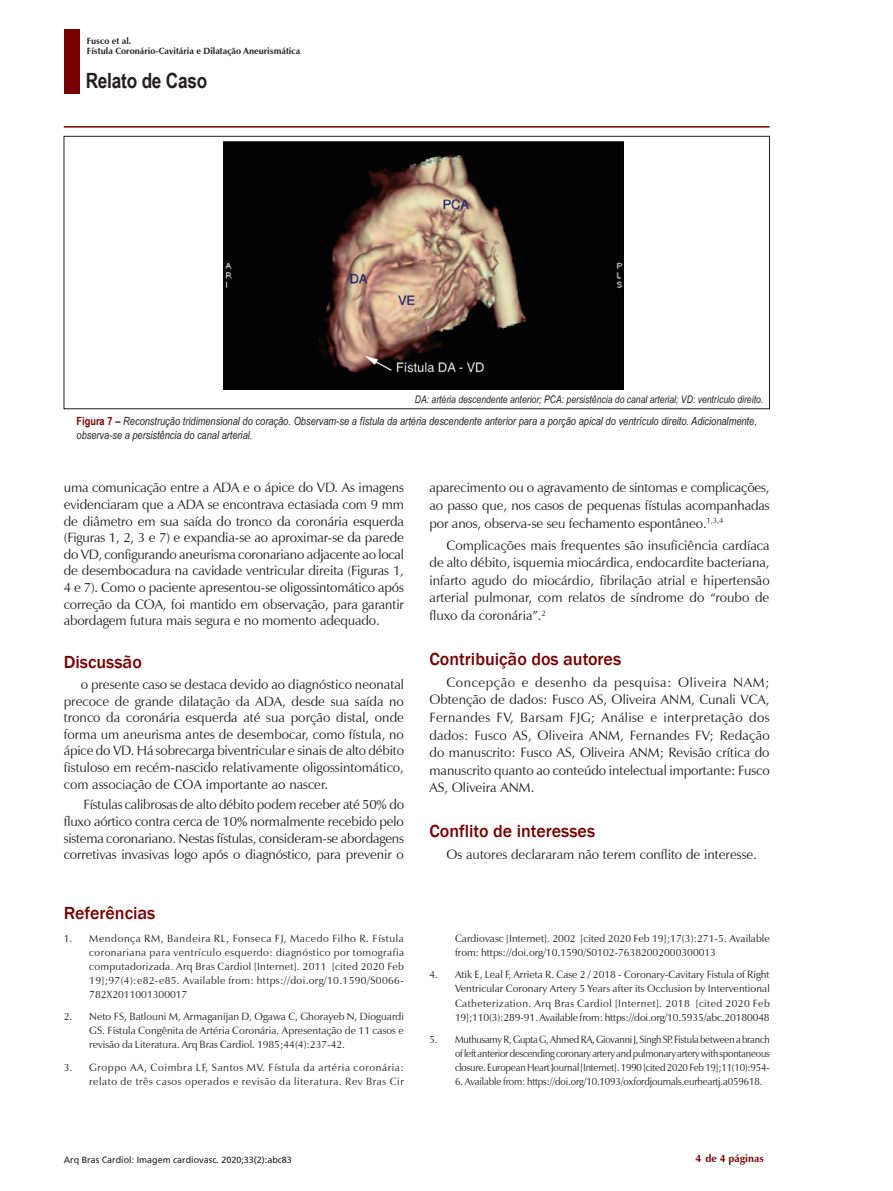
<style>
.page{position:relative;width:893px;height:1191px;background:#fff}
.page>*{position:absolute;margin:0;border:0;box-sizing:border-box;transform-origin:0 0}
.t1{font:700 21px "Arial Narrow";letter-spacing:-.01em;color:#231f20}
._02_-_TITULO_-_MATER{font:500 18px "Franklin Gothic";color:#790100}
._01-TEXTO_BASICO{font:13.5px/16.6px "Zapf Humanist 601 BT";letter-spacing:-.005em;color:#231f20;text-align:justify}
._06_-_LEGENDA_FIGURA{font:italic 11.25px/13.5px "Arial Narrow";color:#231f20}
._05_-_REFERENCIAS{font:10.5px/14.1px "Zapf Humanist 601 BT";color:#231f20;text-align:justify}
._05_-_REFERENCIAS-2{font:10.5px/14px "Zapf Humanist 601 BT";color:#231f20;text-align:justify;scale:.94 1}
._05_-_REFERENCIAS-3{font:10.5px/14.1px "Zapf Humanist 601 BT";letter-spacing:.055em;color:#231f20;text-align:right}
._06_-_LEGENDA_FIGURA-2{font:italic 10.5px "Arial Narrow";color:#231f20}
.t2{font:700 10.5px "Zapf Humanist 601 BT";color:#790100}
.t3{font:700 9px/10.8px "Zapf Humanist 601 BT";color:#231f20}
.t4{font:9px "Frutiger";color:#231f20}
.s1{font-weight:700;font-style:normal;color:#790100}
</style>
<div class="page">
<hr style="left:64px;top:126px;width:706px;height:2px;background:#790100">
<div style="left:64px;top:29px;width:16px;height:65px;background:#790100"></div>
<div style="left:64px;top:136px;width:706px;height:273px;border:1px solid #231f20"></div>
<img style="left:223px;top:141px;width:400px;height:249px">
<p class="t3" style="left:87px;top:35px;width:215px">Fusco et al.<br>Fístula Coronário-Cavitária e Dilatação Aneurismática</p>
<h1 class="t1" style="left:86px;top:65px;width:123px">Relato de Caso</h1>
<p class="_06_-_LEGENDA_FIGURA-2" style="left:415px;top:392px;width:350px">DA: artéria descendente anterior; PCA: persistência do canal arterial; VD: ventrículo direito.</p>
<p class="_06_-_LEGENDA_FIGURA" style="left:77px;top:414px;width:682px"><span class="s1">Figura 7 –</span> Reconstrução tridimensional do coração. Observam-se a fístula da artéria descendente anterior para a porção apical do ventrículo direito. Adicionalmente, observa-se a persistência do canal arterial.</p>
<p class="_01-TEXTO_BASICO" style="left:64px;top:479px;width:342px">uma comunicação entre a ADA e o ápice do VD. As imagens evidenciaram que a ADA se encontrava ectasiada com 9 mm de diâmetro em sua saída do tronco da coronária esquerda (Figuras 1, 2, 3 e 7) e expandia-se ao aproximar-se da parede do VD, configurando aneurisma coronariano adjacente ao local de desembocadura na cavidade ventricular direita (Figuras 1, 4 e 7). Como o paciente apresentou-se oligossintomático após correção da COA, foi mantido em observação, para garantir abordagem futura mais segura e no momento adequado.</p>
<p class="_02_-_TITULO_-_MATER" style="left:64px;top:651px;width:80px">Discussão</p>
<p class="_01-TEXTO_BASICO" style="left:64px;top:676px;width:342px;text-indent:17px">o presente caso se destaca devido ao diagnóstico neonatal precoce de grande dilatação da ADA, desde sua saída no tronco da coronária esquerda até sua porção distal, onde forma um aneurisma antes de desembocar, como fístula, no ápice do VD. Há sobrecarga biventricular e sinais de alto débito fistuloso em recém-nascido relativamente oligossintomático, com associação de COA importante ao nascer.</p>
<p class="_01-TEXTO_BASICO" style="left:64px;top:796px;width:342px;text-indent:20px">Fístulas calibrosas de alto débito podem receber até 50% do fluxo aórtico contra cerca de 10% normalmente recebido pelo sistema coronariano. Nestas fístulas, consideram-se abordagens corretivas invasivas logo após o diagnóstico, para prevenir o</p>
<p class="_02_-_TITULO_-_MATER" style="left:64px;top:901px;width:93px">Referências</p>
<p class="_05_-_REFERENCIAS" style="left:89px;top:930px;width:316px;text-indent:-26px">1. Mendonça RM, Bandeira RL, Fonseca FJ, Macedo Filho R. Fístula coronariana para ventrículo esquerdo: diagnóstico por tomografia computadorizada. Arq Bras Cardiol [Internet]. 2011 [cited 2020 Feb 19];97(4):e82-e85. Available from: https://doi.org/10.1590/S0066- 782X2011001300017</p>
<p class="_05_-_REFERENCIAS" style="left:89px;top:1009px;width:316px;text-indent:-26px">2. Neto FS, Batlouni M, Armaganijan D, Ogawa C, Ghorayeb N, Dioguardi GS. Fístula Congênita de Artéria Coronária. Apresentação de 11 casos e revisão da Literatura. Arq Bras Cardiol. 1985;44(4):237-42.</p>
<p class="_05_-_REFERENCIAS-3" style="left:64px;top:1060px;width:342px">3. Groppo AA, Coimbra LF, Santos MV. Fístula da artéria coronária: relato de três casos operados e revisão da literatura. Rev Bras Cir</p>
<p class="_01-TEXTO_BASICO" style="left:429px;top:479px;width:342px;line-height:17.5px">aparecimento ou o agravamento de sintomas e complicações, ao passo que, nos casos de pequenas fístulas acompanhadas por anos, observa-se seu fechamento espontâneo.<sup>1,3,4</sup></p>
<p class="_01-TEXTO_BASICO" style="left:429px;top:536px;width:342px;line-height:17.5px;text-indent:17px">Complicações mais frequentes são insuficiência cardíaca de alto débito, isquemia miocárdica, endocardite bacteriana, infarto agudo do miocárdio, fibrilação atrial e hipertensão arterial pulmonar, com relatos de síndrome do “roubo de fluxo da coronária”.<sup>2</sup></p>
<p class="_02_-_TITULO_-_MATER" style="left:429px;top:647px;width:193px">Contribuição dos autores</p>
<p class="_01-TEXTO_BASICO" style="left:429px;top:673px;width:342px;line-height:17.5px;text-indent:17px">Concepção e desenho da pesquisa: Oliveira NAM; Obtenção de dados: Fusco AS, Oliveira ANM, Cunali VCA, Fernandes FV, Barsam FJG; Análise e interpretação dos dados: Fusco AS, Oliveira ANM, Fernandes FV; Redação do manuscrito: Fusco AS, Oliveira ANM; Revisão crítica do manuscrito quanto ao conteúdo intelectual importante: Fusco AS, Oliveira ANM.</p>
<p class="_02_-_TITULO_-_MATER" style="left:429px;top:820px;width:167px">Conflito de interesses</p>
<p class="_01-TEXTO_BASICO" style="left:446px;top:846px;width:312px">Os autores declararam não terem conflito de interesse.</p>
<p class="_05_-_REFERENCIAS" style="left:455px;top:931px;width:316px">Cardiovasc [Internet]. 2002 [cited 2020 Feb 19];17(3):271-5. Available from: https://doi.org/10.1590/S0102-76382002000300013</p>
<p class="_05_-_REFERENCIAS" style="left:455px;top:968px;width:316px;text-indent:-26px">4. Atik E, Leal F, Arrieta R. Case 2 / 2018 - Coronary-Cavitary Fistula of Right Ventricular Coronary Artery 5 Years after its Occlusion by Interventional Catheterization. Arq Bras Cardiol [Internet]. 2018 [cited 2020 Feb 19];110(3):289-91. Available from: https://doi.org/10.5935/abc.20180048</p>
<p class="_05_-_REFERENCIAS-2" style="left:455px;top:1032px;width:336px;text-indent:-26px">5. Muthusamy R, Gupta G, Ahmed RA, Giovanni J, Singh SP. Fistula between a branch of left anterior descending coronary artery and pulmonary artery with spontaneous closure. European Heart Journal [Internet]. 1990 [cited2020Feb 19];11(10):954-</p>
<p class="_05_-_REFERENCIAS-2" style="left:455px;top:1074px;width:329px">6. Available from: https://doi.org/10.1093/oxfordjournals.eurheartj.a059618.</p>
<p class="t4" style="left:64px;top:1154px;width:230px">Arq Bras Cardiol: Imagem cardiovasc. 2020;33(2):abc83</p>
<p class="t2" style="left:696px;top:1152px;width:70px">4 de 4 páginas</p>
</div>
